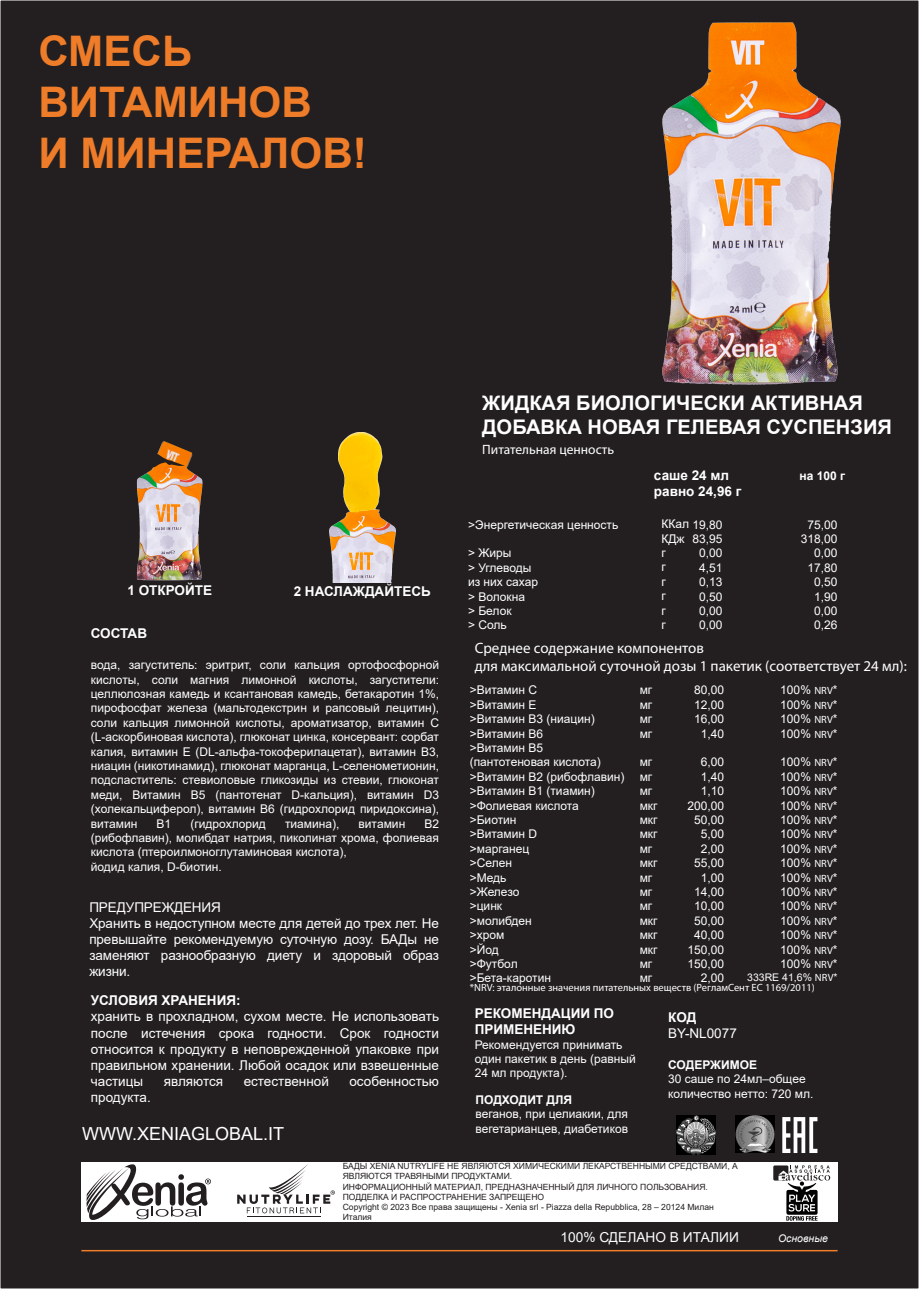
<style>
.page{position:relative;width:919px;height:1289px;background:#fff}
.page>*{position:absolute;margin:0;border:0;box-sizing:border-box;transform-origin:0 0}
.t1{font:700 42.15px/50.6px "Arial";color:#ee7c29}
.t2{font:700 20.1px/24.2px "Arial";color:#fff}
.t3{font:18px "Arial";color:#fff}
.t4{font:15px/18px "Myriad Pro";color:#fff}
.t5{font:13.65px "Arial";color:#fff}
.t6{font:13.5px/16.2px "Arial";letter-spacing:-.01em;color:#fff;text-align:justify}
.t7{font:700 13.5px/16.2px "Arial";color:#fff}
.t8{font:13.5px "Myriad Pro";color:#fff}
.t9{font:12px/14.4px "Arial";color:#fff}
.t10{font:700 12px "Arial";color:#fff}
.t11{font:10.5px "Myriad Pro";color:#fff}
.t12{font:10.5px "Arial";color:#fff}
.t13{font:italic 10.5px "Arial";color:#fff}
.t14{font:8.55px/10.2px "Arial";color:#231f20}
.s1{font-family:"Myriad Pro";font-size:10.5px}
.s2{font-family:"Myriad Pro"}
</style>
<div class="page">
<div style="left:0;top:0;width:918px;height:1288px;background:#231f20"></div>
<div style="left:81px;top:1162px;width:756px;height:59px;background:#fff"></div>
<hr style="left:81px;top:1249px;width:756px;height:2px;background:#ee7c29">
<svg style="left:86px;top:1164px;width:125px;height:56px"></svg>
<hr style="left:247px;top:1215px;width:73px;height:1px;background:#231f20">
<svg style="left:237px;top:1164px;width:98px;height:49px"></svg>
<div style="left:773px;top:1165px;width:15px;height:15px;background:#231f20;border-radius:2px"></div>
<svg style="left:778px;top:1165px;width:52px;height:15px"></svg>
<img style="left:786px;top:1181px;width:31px;height:39px">
<img style="left:137px;top:473px;width:65px;height:107px">
<img style="left:147px;top:441px;width:46px;height:32px">
<img style="left:329px;top:432px;width:66px;height:150px">
<svg style="left:782px;top:1117px;width:35px;height:35px"></svg>
<img style="left:676px;top:1115px;width:39px;height:39px">
<img style="left:735px;top:1115px;width:39px;height:37px">
<img style="left:662px;top:22px;width:178px;height:363px">
<h1 class="t1" style="left:38px;top:27px;width:330px">СМЕСЬ<br>ВИТАМИНОВ<br>И МИНЕРАЛОВ!</h1>
<p class="t7" style="left:127px;top:582px;width:86px">1 ОТКРОЙТЕ</p>
<p class="t7" style="left:294px;top:583px;width:139px">2 НАСЛАЖДАЙТЕСЬ</p>
<p class="t7" style="left:91px;top:625px;width:58px">СОСТАВ</p>
<p class="t9" style="left:91px;top:657px;width:350px;text-align:justify">вода, загуститель: эритрит, соли кальция ортофосфорной кислоты, соли магния лимонной кислоты, загустители: целлюлозная камедь и ксантановая камедь, бетакаротин 1%, пирофосфат железа (мальтодекстрин и рапсовый лецитин), соли кальция лимонной кислоты, ароматизатор, витамин С (L-аскорбиновая кислота), глюконат цинка, консервант: сорбат калия, витамин Е (DL-альфа-токоферилацетат), витамин В3, ниацин (никотинамид), глюконат марганца, L-селенометионин, подсластитель: стевиоловые гликозиды из стевии, глюконат меди, Витамин B5 (пантотенат D-кальция), витамин D3 (холекальциферол), витамин B6 (гидрохлорид пиридоксина), витамин</p>
<p class="t9" style="left:157px;top:816px;width:16px">B1</p>
<p class="t9" style="left:190px;top:816px;width:77px">(гидрохлорид</p>
<p class="t9" style="left:285px;top:816px;width:56px">тиамина),</p>
<p class="t9" style="left:358px;top:816px;width:48px">витамин</p>
<p class="t9" style="left:91px;top:816px;width:350px;text-indent:333px">B2 (рибофлавин), молибдат натрия, пиколинат хрома, фолиевая кислота (птероилмоноглутаминовая кислота),<br>йодид калия, D-биотин.</p>
<p class="t6" style="left:89px;top:898px;width:351px;text-align:left">ПРЕДУПРЕЖДЕНИЯ<br>Хранить в недоступном месте для детей до трех лет. Не превышайте рекомендуемую суточную дозу. БАДы не заменяют разнообразную диету и здоровый образ жизни.</p>
<p class="t7" style="left:91px;top:992px;width:151px">УСЛОВИЯ ХРАНЕНИЯ:</p>
<p class="t6" style="left:91px;top:1008px;width:350px">хранить в прохладном, сухом месте. Не использовать после истечения срока годности. Срок годности относится к продукту в неповрежденной упаковке при правильном хранении. Любой осадок или взвешенные частицы</p>
<p class="t6" style="left:164px;top:1073px;width:61px">являются</p>
<p class="t6" style="left:244px;top:1073px;width:87px">естественной</p>
<p class="t6" style="left:349px;top:1073px;width:91px">особенностью</p>
<p class="t6" style="left:91px;top:1089px;width:62px">продукта.</p>
<h3 class="t3" style="left:82px;top:1121px;width:204px">WWW.XENIAGLOBAL.IT</h3>
<h2 class="t2" style="left:482px;top:391px;width:411px">ЖИДКАЯ БИОЛОГИЧЕСКИ АКТИВНАЯ<br>ДОБАВКА НОВАЯ ГЕЛЕВАЯ СУСПЕНЗИЯ</h2>
<p class="t8" style="left:482px;top:441px;width:133px">Питательная ценность</p>
<p class="t7" style="left:654px;top:467px;width:89px">саше 24 мл равно 24,96 г</p>
<p class="t10" style="left:799px;top:467px;width:47px">на 100 г</p>
<p class="t9" style="left:468px;top:517px;width:152px">&gt;Энергетическая ценность</p>
<p class="t9" style="left:468px;top:546px;width:72px">&gt; Жиры<br>&gt; Углеводы из них сахар &gt; Волокна<br>&gt; Белок<br>&gt; Соль</p>
<p class="t9" style="left:661px;top:517px;width:63px;text-align:right">ККал 19,80<br>83,95<br>0,00<br>4,51<br>0,13<br>0,50<br>0,00<br>0,00</p>
<p class="t9" style="left:800px;top:517px;width:38px;text-align:right">75,00<br>318,00<br>0,00<br>17,80<br>0,50<br>1,90<br>0,00<br>0,26</p>
<p class="t9" style="left:661px;top:531px;width:25px">КДж г<br>г<br>г<br>г<br>г<br>г</p>
<p class="t4" style="left:474px;top:639px;width:433px">Среднее содержание компонентов<br>для максимальной суточной дозы 1 пакетик (соответствует 24 мл):</p>
<p class="t9" style="left:469px;top:682px;width:156px">&gt;Витамин С<br>&gt;Витамин Е<br>&gt;Витамин В3 (ниацин) &gt;Витамин В6<br>&gt;Витамин В5 (пантотеновая кислота) &gt;Витамин В2 (рибофлавин) &gt;Витамин В1 (тиамин) &gt;Фолиевая кислота &gt;Биотин<br>&gt;Витамин D<br>&gt;марганец<br>&gt;Селен<br>&gt;Медь<br>&gt;Железо<br>&gt;цинк<br>&gt;молибден<br>&gt;хром<br>&gt;Йод<br>&gt;Футбол<br>&gt;Бета-каротин</p>
<p class="t9" style="left:639px;top:682px;width:14px;text-align:justify">мг мг мг мг</p>
<p class="t9" style="left:780px;top:682px;width:59px;text-align:justify">100% <span class="s1">NRV</span>* 100% <span class="s1">NRV</span>* 100% <span class="s1">NRV</span>* 100% <span class="s1">NRV</span>*</p>
<p class="t9" style="left:780px;top:754px;width:59px;text-align:justify">100% <span class="s1">NRV</span>* 100% <span class="s1">NRV</span>* 100% <span class="s1">NRV</span>* 100% <span class="s1">NRV</span>* 100% <span class="s1">NRV</span>* 100% <span class="s1">NRV</span>* 100% <span class="s1">NRV</span>* 100% <span class="s1">NRV</span>* 100% <span class="s1">NRV</span>* 100% <span class="s1">NRV</span>* 100% <span class="s1">NRV</span>* 100% <span class="s1">NRV</span>* 100% <span class="s1">NRV</span>* 100% <span class="s1">NRV</span>* 100% <span class="s1">NRV</span>*</p>
<p class="t12" style="left:747px;top:969px;width:92px">333RE 41,6% <span class="s2">NRV</span>*</p>
<p class="t9" style="left:694px;top:682px;width:32px;text-align:center">80,00<br>12,00<br>16,00<br>1,40</p>
<p class="t9" style="left:687px;top:754px;width:38px;text-align:right">6,00<br>1,40<br>1,10<br>200,00<br>50,00<br>5,00<br>2,00<br>55,00<br>1,00<br>14,00<br>10,00<br>50,00<br>40,00<br>150,00<br>150,00<br>2,00</p>
<p class="t9" style="left:639px;top:754px;width:19px">мг мг мг мкг мкг мкг мг мкг мг мг мг мкг мкг мкг мг мг</p>
<p class="t11" style="left:469px;top:981px;width:346px">*NRV: эталонные значения питательных веществ (РегламСент ЕС 1169/2011)</p>
<p class="t7" style="left:474px;top:1005px;width:141px">РЕКОМЕНДАЦИИ ПО<br>ПРИМЕНЕНИЮ</p>
<p class="t9" style="left:474px;top:1037px;width:162px">Рекомендуется принимать один пакетик в день (равный<br>24 мл продукта).</p>
<p class="t10" style="left:475px;top:1091px;width:98px">ПОДХОДИТ ДЛЯ</p>
<p class="t9" style="left:475px;top:1106px;width:154px">веганов, при целиакии, для вегетарианцев, диабетиков</p>
<p class="t7" style="left:668px;top:1009px;width:30px">КОД</p>
<p class="t6" style="left:668px;top:1025px;width:70px">BY-NL0077</p>
<p class="t10" style="left:668px;top:1056px;width:90px">СОДЕРЖИМОЕ</p>
<p class="t9" style="left:668px;top:1071px;width:147px">30 саше по 24мл–общее количество нетто: 720 мл.</p>
<p class="t14" style="left:343px;top:1160px;width:396px">БАДЫ XENIA NUTRYLIFE НЕ ЯВЛЯЮТСЯ ХИМИЧЕСКИМИ ЛЕКАРСТВЕННЫМИ СРЕДСТВАМИ, А ЯВЛЯЮТСЯ ТРАВЯНЫМИ ПРОДУКТАМИ.<br>ИНФОРМАЦИОННЫЙ МАТЕРИАЛ, ПРЕДНАЗНАЧЕННЫЙ ДЛЯ ЛИЧНОГО ПОЛЬЗОВАНИЯ.<br>ПОДДЕЛКА И РАСПРОСТРАНЕНИЕ ЗАПРЕЩЕНО<br>Copyright © 2023 Все права защищены - Xenia srl - Piazza della Repubblica, 28 – 20124 Милан Италия</p>
<p class="t5" style="left:560px;top:1227px;width:180px">100% СДЕЛАНО В ИТАЛИИ</p>
<p class="t13" style="left:778px;top:1231px;width:51px">Основные</p>
</div>
